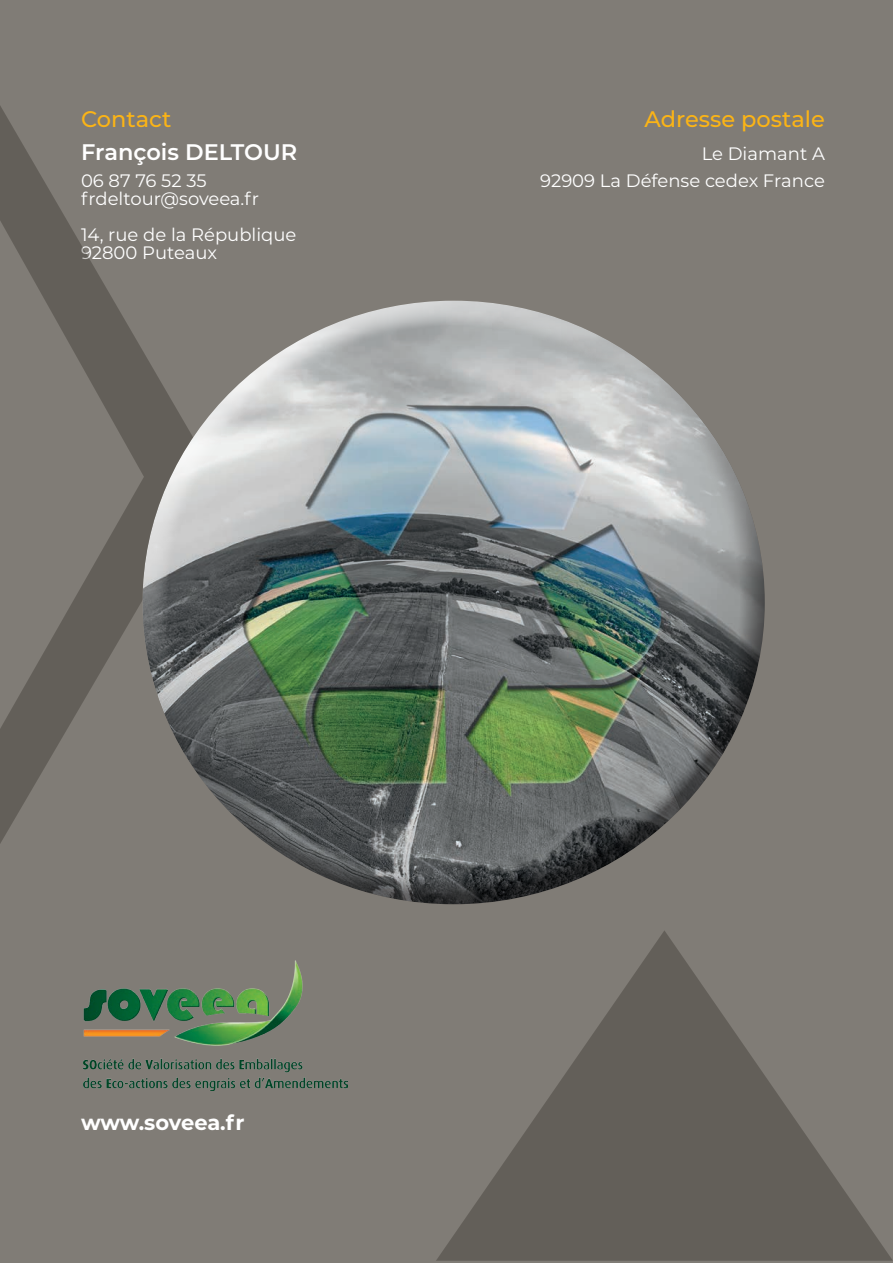
<style>
.page{position:relative;width:893px;height:1263px;background:#807c76}
.page>*{position:absolute;margin:0;border:0;box-sizing:border-box;transform-origin:0 0}
._15_Bold_Left{font:500 22.5px "Montserrat";color:#fbb416}
._15_Bold_Left-2{font:600 22.5px "Montserrat";color:#fff}
._12_12_reg_Left{font:700 21px "Montserrat";letter-spacing:-.015em;color:#fff}
._12_12_reg_Left-2{font:18px "Montserrat";color:#fff}
</style>
<div class="page">
<img style="left:84px;top:960px;width:263px;height:131px">
<svg style="left:436px;top:931px;width:457px;height:330px"></svg>
<svg style="left:0;top:106px;width:141px;height:738px"></svg>
<div style="left:141px;top:298px;width:599px;height:457px;background:#fff;opacity:.75"></div>
<div style="left:151px;top:399px;width:614px;height:506px;background:#231f20;opacity:.58"></div>
<p class="_15_Bold_Left" style="left:81px;top:103px;width:92px">Contact</p>
<p class="_15_Bold_Left-2" style="left:81px;top:136px;width:218px">François DELTOUR</p>
<p class="_12_12_reg_Left-2" style="left:81px;top:168px;width:127px">06 87 76 52 35</p>
<p class="_12_12_reg_Left-2" style="left:81px;top:186px;width:180px">frdeltour@soveea.fr</p>
<p class="_12_12_reg_Left-2" style="left:81px;top:222px;width:217px">14, rue de la République</p>
<p class="_12_12_reg_Left-2" style="left:81px;top:240px;width:138px">92800 Puteaux</p>
<p class="_15_Bold_Left" style="left:644px;top:103px;width:182px">Adresse postale</p>
<p class="_12_12_reg_Left-2" style="left:702px;top:141px;width:125px">Le Diamant A</p>
<p class="_12_12_reg_Left-2" style="left:540px;top:168px;width:286px">92909 La Défense cedex France</p>
<p class="_12_12_reg_Left" style="left:81px;top:1107px;width:165px">www.soveea.fr</p>
</div>
